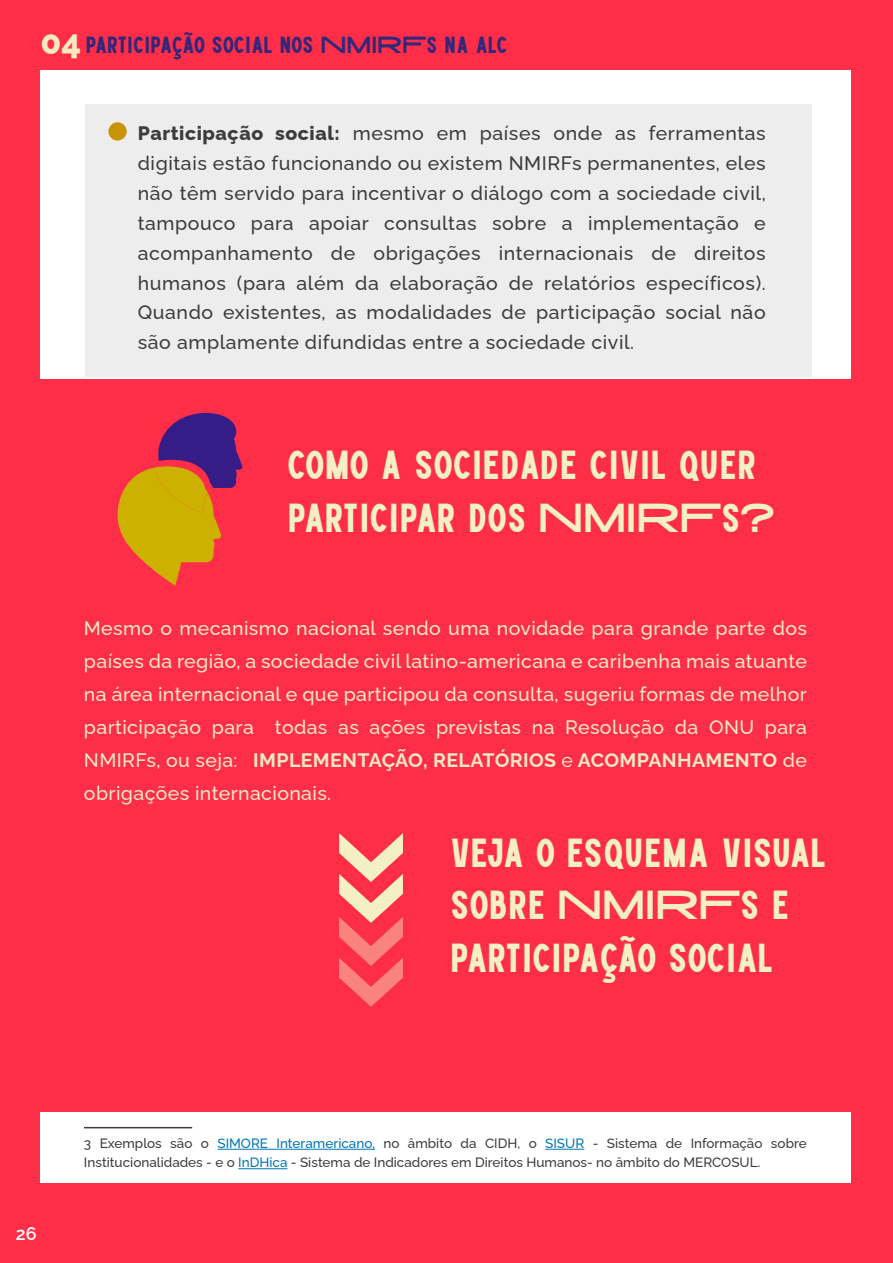
<style>
.page{position:relative;width:893px;height:1263px;background:#ff2e48}
.page>*{position:absolute;margin:0;border:0;box-sizing:border-box;transform-origin:0 0}
.t1{font:129px "High Cruiser";color:#f3f0c3;scale:.71 1}
.t2{font:40.5px/52.5px "High Cruiser";color:#f3f0c3}
.t3{font:23.4px "High Cruiser";color:#322779}
.t4{font:500 19.5px/30px "Raleway";letter-spacing:.03em;color:#3c3c3b;text-align:justify}
.t5{font:500 19.5px/33px "Raleway";letter-spacing:.02em;color:#eeeac2;text-align:justify}
.t6{font:600 18px "Raleway";color:#fff}
.t7{font:500 13.5px/19.5px "Raleway";color:#3c3c3b}
.s1{font-family:"Raleway";font-weight:800;font-size:34.05px;color:#f6e9be}
.s2{font-weight:800}
.s3{font-weight:700}
.s4{font-weight:400}
.s5{color:#0076b6}
</style>
<div class="page">
<div style="left:40px;top:70px;width:810px;height:308px;background:#fff"></div>
<div style="left:40px;top:1112px;width:810px;height:70px;background:#fff"></div>
<div style="left:85px;top:104px;width:726px;height:272px;background:#ededed"></div>
<div style="left:108px;top:122px;width:19px;height:19px;background:#c89406;border-radius:50%"></div>
<svg style="left:118px;top:413px;width:124px;height:173px"></svg>
<hr style="left:217px;top:1149px;width:158px;height:1px;background:#0076b6">
<hr style="left:545px;top:1149px;width:39px;height:1px;background:#0076b6">
<hr style="left:238px;top:1168px;width:50px;height:1px;background:#0076b6">
<hr style="left:84px;top:1127px;width:108px;height:1px;background:#3c3c3b">
<p class="t3" style="left:40px;top:31px;width:469px"><span class="s1">04</span> PARTICIPAÇÃO SOCIAL NOS NMIRFS NA ALC</p>
<p class="t4" style="left:138px;top:115px;width:629px"><span class="s2">Participação social:</span> mesmo em países onde as ferramentas digitais estão funcionando ou existem NMIRFs permanentes, eles não têm servido para incentivar o diálogo com a sociedade civil, tampouco para apoiar consultas sobre a implementação e acompanhamento de obrigações internacionais de direitos humanos (para além da elaboração de relatórios específicos).<br>Quando existentes, as modalidades de participação social não são amplamente difundidas entre a sociedade civil.</p>
<h2 class="t2" style="left:287px;top:440px;width:490px">COMO A SOCIEDADE CIVIL QUER<br>PARTICIPAR DOS NMIRFS?</h2>
<p class="t5" style="left:84px;top:609px;width:724px">Mesmo o mecanismo nacional sendo uma novidade para grande parte dos países da região, a sociedade civil latino-americana e caribenha mais atuante na área internacional e que participou da consulta, sugeriu formas de melhor participação para todas as ações previstas na Resolução da ONU para NMIRFs, ou seja: <span class="s3">IMPLEMENTAÇÃO, RELATÓRIOS</span> <span class="s4">e</span> <span class="s3">ACOMPANHAMENTO</span> de obrigações internacionais.</p>
<h1 class="t1" style="left:451px;top:827px;width:262px;rotate:90deg">&gt;&gt;&gt;&gt;</h1>
<h2 class="t2" style="left:450px;top:827px;width:379px">VEJA O ESQUEMA VISUAL<br>SOBRE NMIRFS E<br>PARTICIPAÇÃO SOCIAL</h2>
<p class="t6" style="left:16px;top:1219px;width:22px">26</p>
<p class="t7" style="left:84px;top:1132px;width:724px">3 Exemplos são o <span class="s5">SIMORE Interamericano,</span> no âmbito da CIDH, o <span class="s5">SISUR</span> - Sistema de Informação sobre<br>Institucionalidades - e o <span class="s5">InDHica</span> - Sistema de Indicadores em Direitos Humanos- no âmbito do MERCOSUL.</p>
</div>
